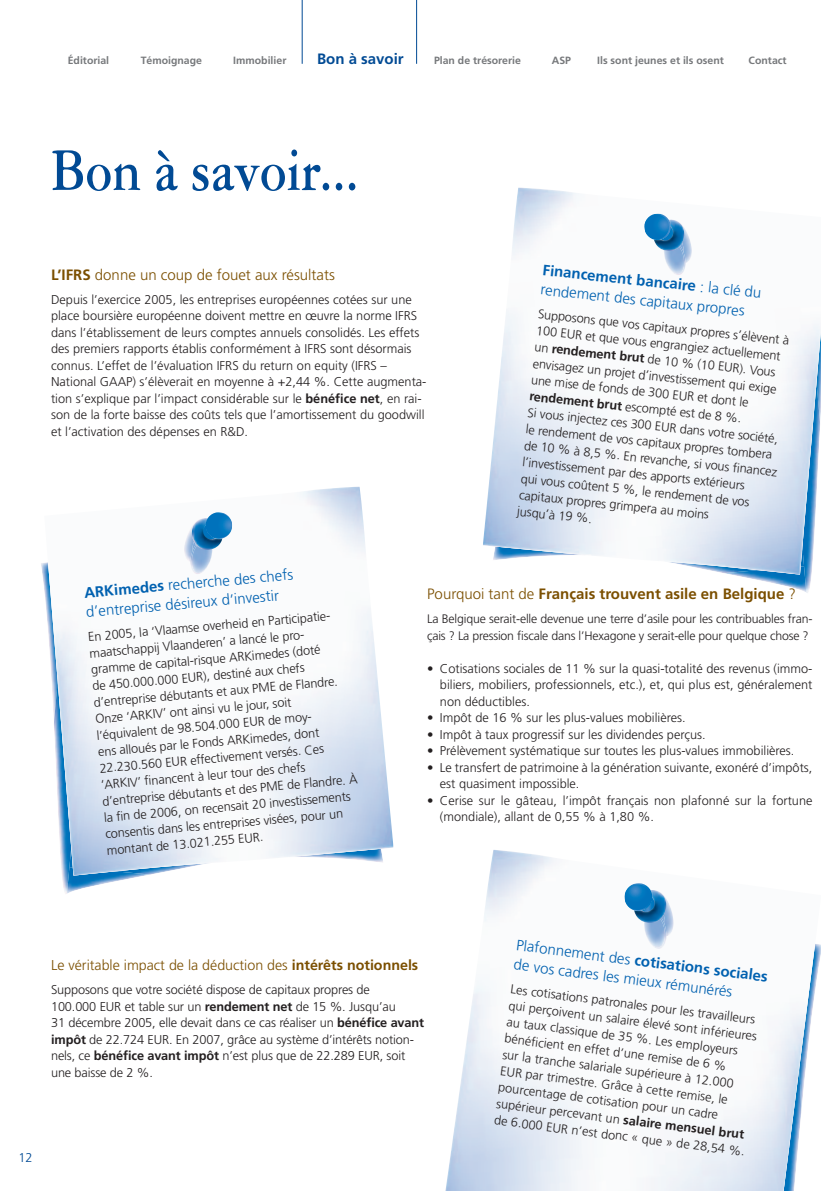
<style>
.page{position:relative;width:821px;height:1191px;background:#fff}
.page>*{position:absolute;margin:0;border:0;box-sizing:border-box;transform-origin:0 0}
.t1{font:700 63px "Garamond Three";color:#014a94;scale:.83 1}
.t2{font:300 15px/19.5px "Frutiger LT Std";color:#0161b0}
.t3{font:700 15px "Frutiger LT Std";color:#7b4f00}
.t4{font:300 15px "Frutiger LT Std";color:#7b4f00}
.t5{font:700 15px "Frutiger";color:#014a94}
.t6{font:300 14.25px "Frutiger LT Std";color:#7b4f00}
.t7{font:300 12.75px/16.5px "Frutiger LT Std";color:#231f20}
.t8{font:300 12.75px "Frutiger LT Std";color:#014a94}
.t9{font:300 12.3px/16.5px "Frutiger LT Std";letter-spacing:-.015em;color:#231f20}
.t10{font:700 10.5px "Frutiger";color:#76787b}
.s1{font-weight:700}
.s2{font-weight:300}
</style>
<div class="page">
<img style="left:806px;top:574px;width:6px;height:19px">
<img style="left:730px;top:574px;width:76px;height:18px">
<img style="left:483px;top:187px;width:338px;height:387px">
<img style="left:684px;top:220px;width:8px;height:43px">
<img style="left:662px;top:239px;width:23px;height:36px">
<img style="left:662px;top:240px;width:23px;height:34px">
<img style="left:654px;top:219px;width:30px;height:32px">
<svg style="left:643px;top:213px;width:33px;height:31px"></svg>
<img style="left:41px;top:563px;width:3px;height:21px">
<img style="left:62px;top:875px;width:5px;height:19px">
<img style="left:67px;top:875px;width:79px;height:19px">
<img style="left:44px;top:486px;width:349px;height:389px">
<img style="left:184px;top:519px;width:8px;height:42px">
<img style="left:190px;top:537px;width:24px;height:37px">
<img style="left:190px;top:538px;width:24px;height:35px">
<img style="left:192px;top:518px;width:30px;height:32px">
<svg style="left:200px;top:511px;width:33px;height:31px"></svg>
<img style="left:445px;top:850px;width:376px;height:341px">
<img style="left:666px;top:891px;width:7px;height:45px">
<img style="left:643px;top:947px;width:23px;height:2px">
<img style="left:643px;top:923px;width:23px;height:24px">
<img style="left:634px;top:890px;width:32px;height:33px">
<svg style="left:624px;top:883px;width:28px;height:28px"></svg>
<svg style="left:624px;top:884px;width:27px;height:26px"></svg>
<hr style="left:302px;top:0;width:1px;height:64px;background:#014a94">
<hr style="left:416px;top:0;width:1px;height:64px;background:#014a94">
<p class="t10" style="left:68px;top:56px;width:43px">Éditorial</p>
<p class="t10" style="left:141px;top:56px;width:63px">Témoignage</p>
<p class="t10" style="left:233px;top:56px;width:55px">Immobilier</p>
<p class="t5" style="left:317px;top:53px;width:88px">Bon à savoir</p>
<p class="t10" style="left:434px;top:56px;width:88px">Plan de trésorerie</p>
<p class="t10" style="left:552px;top:56px;width:21px">ASP</p>
<p class="t10" style="left:597px;top:56px;width:128px">Ils sont jeunes et ils osent</p>
<p class="t10" style="left:748px;top:56px;width:39px">Contact</p>
<h1 class="t1" style="left:51px;top:148px;width:372px">Bon à savoir...</h1>
<p class="t4" style="left:51px;top:269px;width:285px"><span class="s1">L’IFRS</span> donne un coup de fouet aux résultats</p>
<p class="t7" style="left:51px;top:292px;width:377px">Depuis l’exercice 2005, les entreprises européennes cotées sur une place boursière européenne doivent mettre en œuvre la norme IFRS dans l’établissement de leurs comptes annuels consolidés. Les effets des premiers rapports établis conformément à IFRS sont désormais connus. L’effet de l’évaluation IFRS du return on equity (IFRS – National GAAP) s’élèverait en moyenne à +2,44 %. Cette augmenta&shy;tion s’explique par l’impact considérable sur le <span class="s1">bénéfice net</span>, en rai&shy;son de la forte baisse des coûts tels que l’amortissement du goodwill et l’activation des dépenses en R&amp;D.</p>
<p class="t2" style="left:543px;top:261px;width:221px;rotate:6deg"><span class="s1">Financement bancaire</span> : la clé du rendement des capitaux propres</p>
<p class="t7" style="left:539px;top:307px;width:256px;rotate:6deg">Supposons que vos capitaux propres s’élèvent à 100 EUR et que vous engrangiez actuellement un <span class="s1">rendement brut</span> de 10 % (10 EUR). Vous envisagez un projet d’investissement qui exige une mise de fonds de 300 EUR et dont le <span class="s1">rendement brut</span> escompté est de 8 %.<br>Si vous injectez ces 300 EUR dans votre société, le rendement de vos capitaux propres tombera de 10 % à 8,5 %. En revanche, si vous fi nancez l’investissement par des apports extérieurs<br>qui vous coûtent 5 %, le rendement de vos capitaux propres grimpera au moins<br>jusqu’à 19 %.</p>
<p class="t2" style="left:83px;top:584px;width:211px;rotate:-5deg"><span class="s1">ARKimedes</span> recherche des chefs d’entreprise désireux d’investir</p>
<p class="t7" style="left:87px;top:629px;width:257px;rotate:-5deg">En 2005, la ‘Vlaamse overheid en Participatie&shy;maatschappij Vlaanderen’ a lancé le pro&shy;gramme de capital-risque ARKimedes (doté<br>de 450.000.000 EUR), destiné aux chefs d’entreprise débutants et aux PME de Flandre.<br>Onze ‘ARKIV’ ont ainsi vu le jour, soit l’équivalent de 98.504.000 EUR de moy-<br>ens alloués par le Fonds ARKimedes, dont 22.230.560 EUR effectivement versés. Ces ‘ARKIV’ fi nancent à leur tour des chefs d’entreprise débutants et des PME de Flandre. À la fi n de 2006, on recensait 20 investissements consentis dans les entreprises visées, pour un montant de 13.021.255 EUR.</p>
<p class="t3" style="left:427px;top:588px;width:370px"><span class="s2">Pourquoi tant de</span> Français trouvent asile en Belgique <span class="s2">?</span></p>
<p class="t9" style="left:427px;top:612px;width:387px">La Belgique serait-elle devenue une terre d’asile pour les contribuables fran&shy;çais ? La pression fiscale dans l’Hexagone y serait-elle pour quelque chose ?</p>
<p class="t7" style="left:440px;top:661px;width:374px;text-align:justify;text-indent:-13px">• Cotisations sociales de 11 % sur la quasi-totalité des revenus (immo&shy;biliers, mobiliers, professionnels, etc.), et, qui plus est, généralement non déductibles.</p>
<p class="t7" style="left:427px;top:710px;width:260px">• Impôt de 16 % sur les plus-values mobilières.</p>
<p class="t7" style="left:427px;top:727px;width:280px">• Impôt à taux progressif sur les dividendes perçus.</p>
<p class="t7" style="left:427px;top:743px;width:369px">• Prélèvement systématique sur toutes les plus-values immobilières.</p>
<p class="t7" style="left:440px;top:760px;width:374px;text-indent:-13px">• Le transfert de patrimoine à la génération suivante, exonéré d’impôts, est quasiment impossible.</p>
<p class="t7" style="left:440px;top:793px;width:374px;text-indent:-13px">• Cerise sur le gâteau, l’impôt français non plafonné sur la fortune (mondiale), allant de 0,55 % à 1,80 %.</p>
<p class="t6" style="left:51px;top:959px;width:369px">Le véritable impact de la déduction des <span class="s1">intérêts notionnels</span></p>
<p class="t7" style="left:51px;top:982px;width:374px">Supposons que votre société dispose de capitaux propres de<br>100.000 EUR et table sur un <span class="s1">rendement net</span> de 15 %. Jusqu’au<br>31 décembre 2005, elle devait dans ce cas réaliser un <span class="s1">bénéfice avant impôt</span> de 22.724 EUR. En 2007, grâce au système d’intérêts notion&shy;nels, ce <span class="s1">bénéfice avant impôt</span> n’est plus que de 22.289 EUR, soit une baisse de 2 %.</p>
<p class="t8" style="left:18px;top:1152px;width:16px">12</p>
<p class="t2" style="left:517px;top:937px;width:255px;rotate:7deg">Plafonnement des <span class="s1">cotisations sociales </span>de vos cadres les mieux rémunérés</p>
<p class="t7" style="left:511px;top:982px;width:254px;rotate:7deg">Les cotisations patronales pour les travailleurs qui perçoivent un salaire élevé sont inférieures au taux classique de 35 %. Les employeurs bénéfi cient en effet d’une remise de 6 %<br>sur la tranche salariale supérieure à 12.000<br>EUR par trimestre. Grâce à cette remise, le pourcentage de cotisation pour un cadre supérieur percevant un <span class="s1">salaire mensuel brut </span>de 6.000 EUR n’est donc « que » de 28,54 %.</p>
</div>
